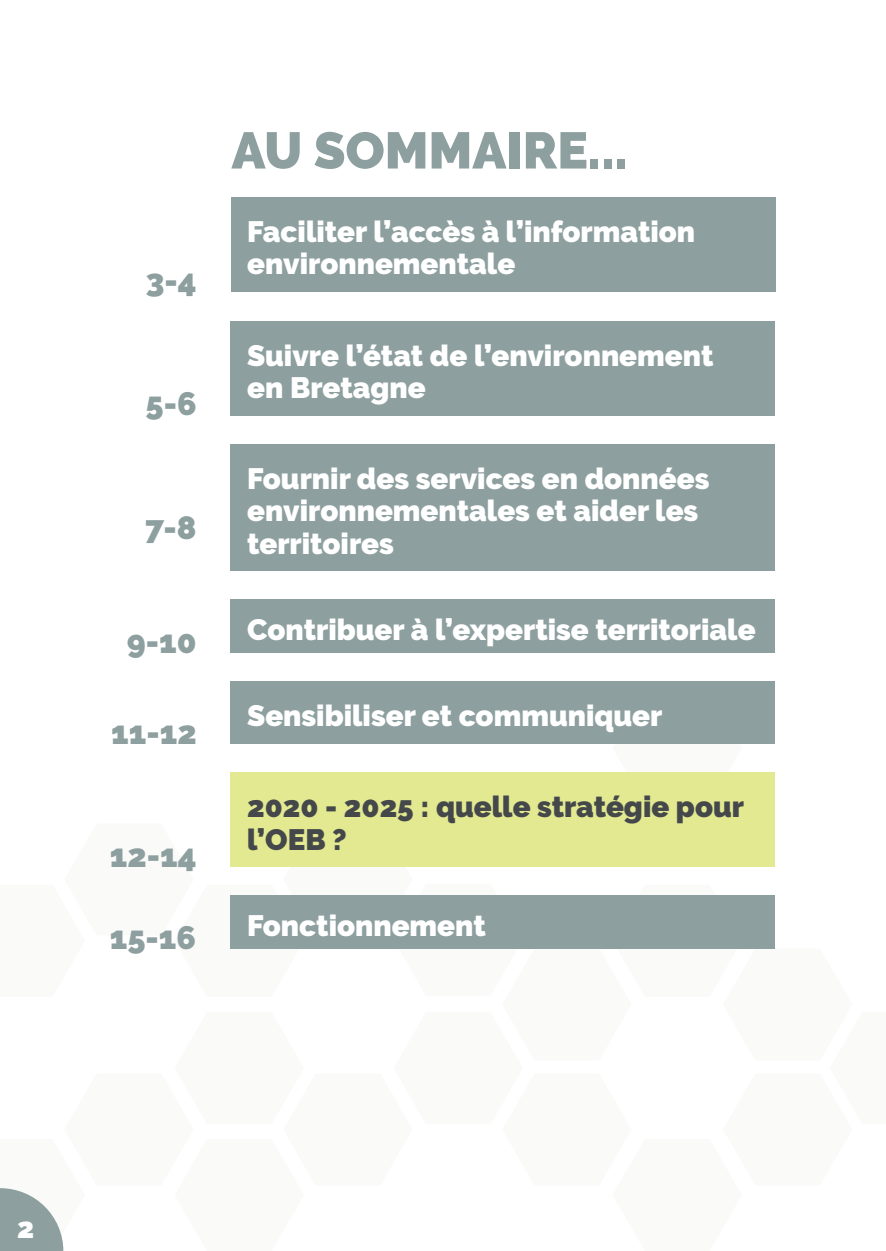
<style>
.page{position:relative;width:886px;height:1251px;background:#fff}
.page>*{position:absolute;margin:0;border:0;box-sizing:border-box;transform-origin:0 0}
.t1{font:900 51.25px "Raleway";color:#8d9f9f}
.t2{font:900 32.25px "Raleway";color:#8d9f9f}
.t3{font:900 29.38px/32.1px "Raleway";color:#fff}
.t4{font:900 29.38px/32.1px "Raleway";color:#45484a}
.t5{font:900 28.5px "Raleway";color:#fff}
</style>
<div class="page">
<svg style="left:0;top:1188px;width:64px;height:63px"></svg>
<div style="left:231px;top:197px;width:545px;height:95px;background:#8d9f9f"></div>
<div style="left:230px;top:321px;width:545px;height:94px;background:#8d9f9f"></div>
<div style="left:230px;top:444px;width:545px;height:127px;background:#8d9f9f"></div>
<div style="left:230px;top:681px;width:545px;height:63px;background:#8d9f9f"></div>
<div style="left:230px;top:772px;width:545px;height:95px;background:#e2e991"></div>
<div style="left:230px;top:599px;width:545px;height:54px;background:#8d9f9f"></div>
<div style="left:230px;top:895px;width:545px;height:54px;background:#8d9f9f"></div>
<p class="t2" style="left:146px;top:262px;width:52px">3-4</p>
<p class="t2" style="left:146px;top:385px;width:53px">5-6</p>
<p class="t2" style="left:145px;top:509px;width:53px">7-8</p>
<p class="t2" style="left:127px;top:623px;width:71px">9-10</p>
<p class="t2" style="left:111px;top:714px;width:87px">11-12</p>
<p class="t2" style="left:110px;top:837px;width:88px">12-14</p>
<p class="t2" style="left:110px;top:919px;width:88px">15-16</p>
<h1 class="t1" style="left:231px;top:121px;width:397px">Au sommaire...</h1>
<p class="t3" style="left:247px;top:216px;width:449px">Faciliter l’accès à l’information environnementale</p>
<p class="t3" style="left:247px;top:339px;width:468px">Suivre l’état de l’environnement en Bretagne</p>
<p class="t3" style="left:247px;top:463px;width:464px">Fournir des services en données environnementales et aider les territoires</p>
<p class="t3" style="left:247px;top:614px;width:510px">Contribuer à l’expertise territoriale</p>
<p class="t3" style="left:247px;top:700px;width:417px">Sensibiliser et communiquer</p>
<p class="t4" style="left:247px;top:791px;width:498px">2020 - 2025 : quelle stratégie pour l’OEB ?</p>
<p class="t3" style="left:247px;top:909px;width:240px">Fonctionnement</p>
<p class="t5" style="left:17px;top:1211px;width:19px">2</p>
</div>
